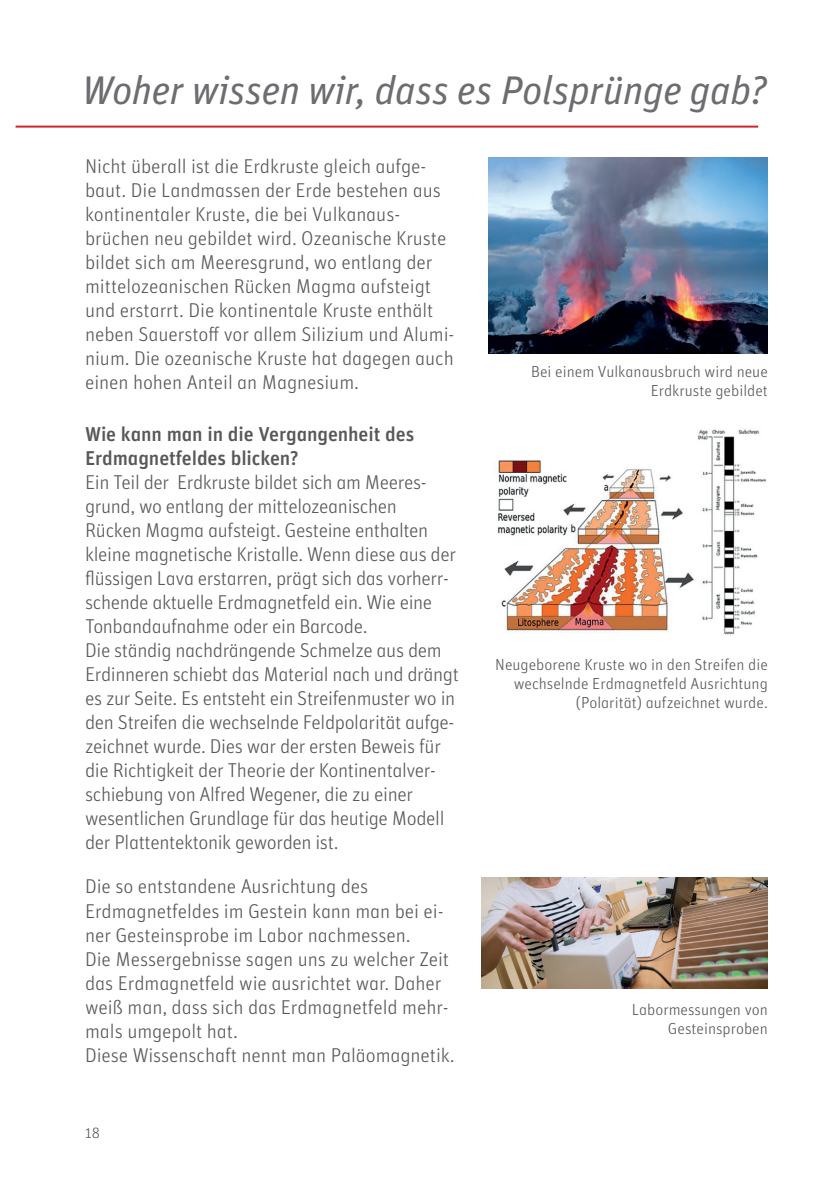
<style>
.page{position:relative;width:840px;height:1191px;background:#fff}
.page>*{position:absolute;margin:0;border:0;box-sizing:border-box;transform-origin:0 0}
.t1{font:40px "Unit Regular Italic TF";letter-spacing:-.01em;color:#6c6d70}
.t2{font:20px/24px "Unit Light Alternate";letter-spacing:-.015em;color:#57585a}
.t3{font:20px/24px "Unit Medium Alternate";letter-spacing:-.005em;color:#57585a}
.t4{font:16px/19px "Unit Light Alternate";color:#57585a;text-align:right}
.t5{font:15px "Unit Light Alternate";color:#57585a}
</style>
<div class="page">
<hr style="left:16px;top:126px;width:741px;height:2px;background:#d1232a">
<img style="left:497px;top:429px;width:270px;height:206px">
<img style="left:481px;top:877px;width:286px;height:111px">
<img style="left:488px;top:157px;width:279px;height:197px">
<h1 class="t1" style="left:82px;top:65px;width:686px">Woher wissen wir, dass es Polsprünge gab?</h1>
<p class="t2" style="left:85px;top:154px;width:370px">Nicht überall ist die Erdkruste gleich aufge&shy;baut. Die Landmassen der Erde bestehen aus kontinentaler Kruste, die bei Vulkanaus&shy;brüchen neu gebildet wird. Ozeanische Kruste bildet sich am Meeresgrund, wo entlang der mittelozeanischen Rücken Magma aufsteigt und erstarrt. Die kontinentale Kruste enthält neben Sauerstoff vor allem Silizium und Alumi&shy;nium. Die ozeanische Kruste hat dagegen auch einen hohen Anteil an Magnesium.</p>
<p class="t3" style="left:85px;top:422px;width:330px">Wie kann man in die Vergangenheit des<br>Erdmagnetfeldes blicken?</p>
<p class="t2" style="left:85px;top:470px;width:375px">Ein Teil der Erdkruste bildet sich am Meeres&shy;grund, wo entlang der mittelozeanischen<br>Rücken Magma aufsteigt. Gesteine enthalten kleine magnetische Kristalle. Wenn diese aus der flüssigen Lava erstarren, prägt sich das vorherr&shy;schende aktuelle Erdmagnetfeld ein. Wie eine Tonbandaufnahme oder ein Barcode.<br>Die ständig nachdrängende Schmelze aus dem Erdinneren schiebt das Material nach und drängt es zur Seite. Es entsteht ein Streifenmuster wo in den Streifen die wechselnde Feldpolarität aufge&shy;zeichnet wurde. Dies war der ersten Beweis für die Richtigkeit der Theorie der Kontinentalver&shy;schiebung von Alfred Wegener, die zu einer wesentlichen Grundlage für das heutige Modell der Plattentektonik geworden ist.</p>
<p class="t2" style="left:85px;top:874px;width:371px">Die so entstandene Ausrichtung des Erdmagnetfeldes im Gestein kann man bei ei&shy;ner Gesteinsprobe im Labor nachmessen.<br>Die Messergebnisse sagen uns zu welcher Zeit das Erdmagnetfeld wie ausrichtet war. Daher weiß man, dass sich das Erdmagnetfeld mehr&shy;mals umgepolt hat.<br>Diese Wissenschaft nennt man Paläomagnetik.</p>
<p class="t5" style="left:85px;top:1124px;width:16px">18</p>
<p class="t4" style="left:531px;top:362px;width:238px">Bei einem Vulkanausbruch wird neue<br>Erdkruste gebildet</p>
<p class="t4" style="left:495px;top:655px;width:274px">Neugeborene Kruste wo in den Streifen die wechselnde Erdmagnetfeld Ausrichtung (Polarität) aufzeichnet wurde.</p>
<p class="t4" style="left:631px;top:1000px;width:138px">Labormessungen von<br>Gesteinsproben</p>
</div>
